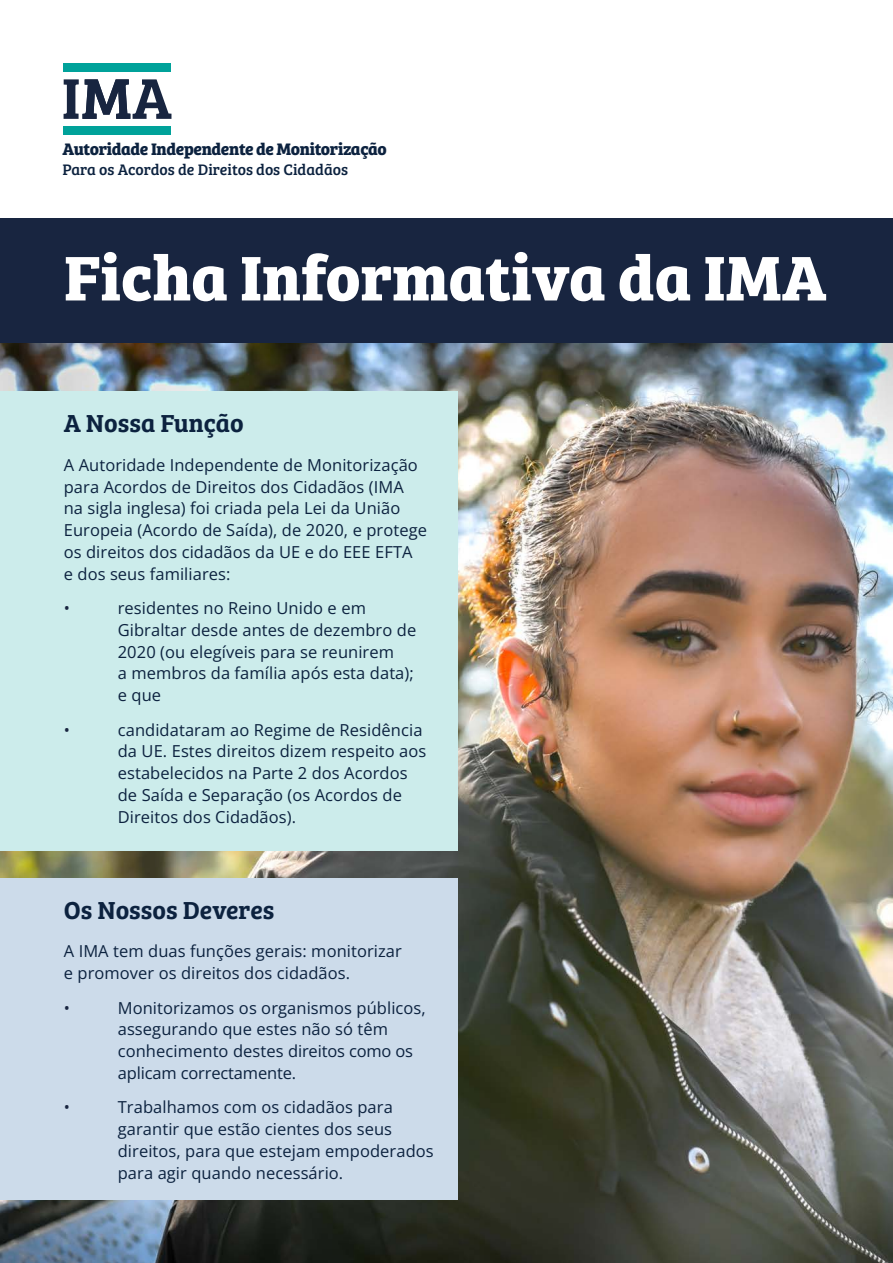
<style>
.page{position:relative;width:893px;height:1263px;background:#fff}
.page>*{position:absolute;margin:0;border:0;box-sizing:border-box;transform-origin:0 0}
.t1{font:700 65.25px "Bree Serif";color:#fff}
.subtitle{font:25.5px "Bree Serif Sb";color:#0c223f}
.t2{font:700 17.25px "Bree Serif";letter-spacing:-.02em;color:#0c223f}
.body{font:16.5px/21.8px "Open Sans";letter-spacing:.005em;color:#0c223f}
.t3{font:16.5px "Open Sans";color:#182540}
.t4{font:15.75px "Bree Serif";color:#0c223f}
</style>
<div class="page">
<img style="left:0;top:343px;width:893px;height:920px">
<div style="left:0;top:217px;width:893px;height:126px;background:#182540"></div>
<div style="left:0;top:391px;width:457px;height:459px;background:#cceceb"></div>
<div style="left:0;top:878px;width:457px;height:321px;background:#ccdbea"></div>
<svg style="left:64px;top:79px;width:107px;height:40px"></svg>
<div style="left:64px;top:64px;width:107px;height:8px;background:#00a29a"></div>
<div style="left:64px;top:126px;width:107px;height:9px;background:#00a29a"></div>
<p class="t2" style="left:62px;top:136px;width:326px">Autoridade Independente de Monitorização</p>
<p class="t4" style="left:62px;top:158px;width:287px">Para os Acordos de Direitos dos Cidadãos</p>
<h1 class="t1" style="left:64px;top:227px;width:764px">Ficha Informativa da IMA</h1>
<h2 class="subtitle" style="left:64px;top:404px;width:181px">A Nossa Função</h2>
<p class="body" style="left:64px;top:454px;width:365px">A Autoridade Independente de Monitorização para Acordos de Direitos dos Cidadãos (IMA na sigla inglesa) foi criada pela Lei da União Europeia (Acordo de Saída), de 2020, e protege os direitos dos cidadãos da UE e do EEE EFTA<br>e dos seus familiares:</p>
<p class="t3" style="left:64px;top:597px;width:8px">•</p>
<p class="body" style="left:118px;top:597px;width:300px">residentes no Reino Unido e em<br>Gibraltar desde antes de dezembro de<br>2020 (ou elegíveis para se reunirem<br>a membros da família após esta data); e que</p>
<p class="t3" style="left:64px;top:718px;width:8px">•</p>
<p class="body" style="left:118px;top:718px;width:310px">candidataram ao Regime de Residência da UE. Estes direitos dizem respeito aos estabelecidos na Parte 2 dos Acordos de Saída e Separação (os Acordos de Direitos dos Cidadãos).</p>
<h2 class="subtitle" style="left:64px;top:890px;width:212px">Os Nossos Deveres</h2>
<p class="body" style="left:64px;top:940px;width:340px">A IMA tem duas funções gerais: monitorizar e promover os direitos dos cidadãos.</p>
<p class="t3" style="left:64px;top:996px;width:8px">•</p>
<p class="body" style="left:118px;top:996px;width:310px">Monitorizamos os organismos públicos, assegurando que estes não só têm conhecimento destes direitos como os aplicam correctamente.</p>
<p class="t3" style="left:64px;top:1096px;width:8px">•</p>
<p class="body" style="left:118px;top:1096px;width:317px">Trabalhamos com os cidadãos para garantir que estão cientes dos seus direitos, para que estejam empoderados para agir quando necessário.</p>
</div>
